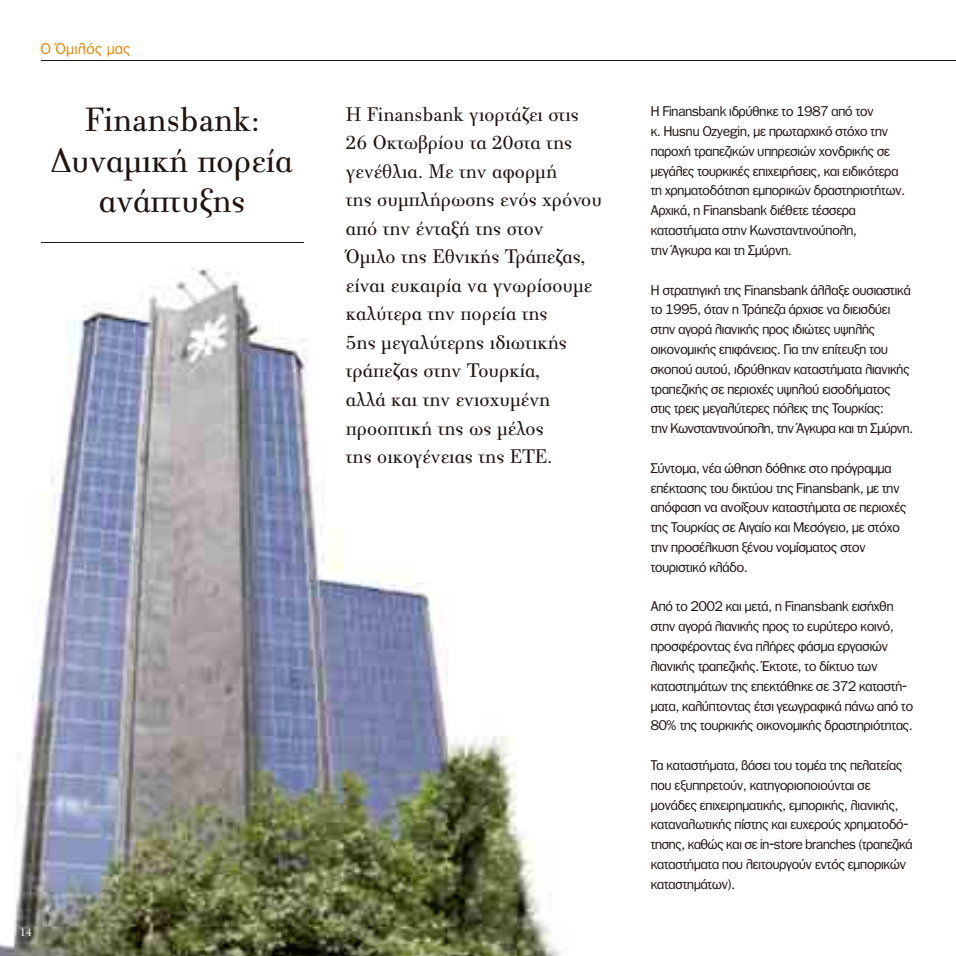
<style>
.page{position:relative;width:956px;height:956px;background:#fff}
.page>*{position:absolute;margin:0;border:0;box-sizing:border-box;transform-origin:0 0}
.t1{font:36px/40.5px "PF Bodoni Text Poly";color:#1f1410;text-align:center}
.t2{font:21px/28.5px "PF Bodoni Text Poly";color:#1f1410}
.t3{font:15px "PF Franklin Gothic";letter-spacing:.05em;color:#ee8600}
.t4{font:13.5px/19.8px "PF Franklin Gothic";color:#1f1410}
.t5{font:12px "PF Bodoni Text Poly";color:#fff}
</style>
<div class="page">
<img style="left:0;top:268px;width:560px;height:688px">
<hr style="left:41px;top:242px;width:262px;height:1px;background:#1f1410">
<hr style="left:41px;top:60px;width:914px;height:1px;background:#1f1410">
<p class="t3" style="left:41px;top:43px;width:91px">Ο Όµιλός µας</p>
<p class="t5" style="left:20px;top:925px;width:14px">14</p>
<h1 class="t1" style="left:52px;top:98px;width:243px">Finansbank: ∆υναµική πορεία ανάπτυξης</h1>
<p class="t4" style="left:650px;top:103px;width:256px">Η Finansbank ιδρύθηκε το 1987 από τον<br>κ. Husnu Ozyegin, µε πρωταρχικό στόχο την παροχή τραπεζικών υπηρεσιών χονδρικής σε µεγάλες τουρκικές επιχειρήσεις, και ειδικότερα τη χρηµατοδότηση εµπορικών δραστηριοτήτων.<br>Αρχικά, η Finansbank διέθετε τέσσερα καταστήµατα στην Κωνσταντινούπολη,<br>την Άγκυρα και τη Σµύρνη.</p>
<p class="t4" style="left:650px;top:281px;width:264px">Η στρατηγική της Finansbank άλλαξε ουσιαστικά το 1995, όταν η Τράπεζα άρχισε να διεισδύει στην αγορά λιανικής προς ιδιώτες υψηλής οικονοµικής επιφάνειας. Για την επίτευξη του σκοπού αυτού, ιδρύθηκαν καταστήµατα λιανικής τραπεζικής σε περιοχές υψηλού εισοδήµατος στις τρεις µεγαλύτερες πόλεις της Τουρκίας:<br>την Κωνσταντινούπολη, την Άγκυρα και τη Σµύρνη.</p>
<p class="t4" style="left:650px;top:459px;width:257px">Σύντοµα, νέα ώθηση δόθηκε στο πρόγραµµα επέκτασης του δικτύου της Finansbank, µε την απόφαση να ανοίξουν καταστήµατα σε περιοχές της Τουρκίας σε Αιγαίο και Μεσόγειο, µε στόχο την προσέλκυση ξένου νοµίσµατος στον τουριστικό κλάδο.</p>
<p class="t4" style="left:650px;top:598px;width:264px">Από το 2002 και µετά, η Finansbank εισήχθη στην αγορά λιανικής προς το ευρύτερο κοινό, προσφέροντας ένα πλήρες φάσµα εργασιών λιανικής τραπεζικής. Έκτοτε, το δίκτυο των καταστηµάτων της επεκτάθηκε σε 372 καταστή&shy;µατα, καλύπτοντας έτσι γεωγραφικά πάνω από το 80% της τουρκικής οικονοµικής δραστηριότητας.</p>
<p class="t4" style="left:650px;top:756px;width:263px">Τα καταστήµατα, βάσει του τοµέα της πελατείας που εξυπηρετούν, κατηγοριοποιούνται σε µονάδες επιχειρηµατικής, εµπορικής, λιανικής, καταναλωτικής πίστης και ευχερούς χρηµατοδό&shy;τησης, καθώς και σε in-store branches (τραπεζικά καταστήµατα που λειτουργούν εντός εµπορικών καταστηµάτων).</p>
<p class="t2" style="left:346px;top:99px;width:257px">Η Finansbank γιορτάζει στις<br>26 Οκτωβρίου τα 20στα της γενέθλια. Με την αφορµή<br>της συµπλήρωσης ενός χρόνου από την ένταξή της στον<br>Όµιλο της Εθνικής Τράπεζας, είναι ευκαιρία να γνωρίσουµε καλύτερα την πορεία της<br>5ης µεγαλύτερης ιδιωτικής τράπεζας στην Τουρκία,<br>αλλά και την ενισχυµένη προοπτική της ως µέλος<br>της οικογένειας της ΕΤΕ.</p>
</div>
